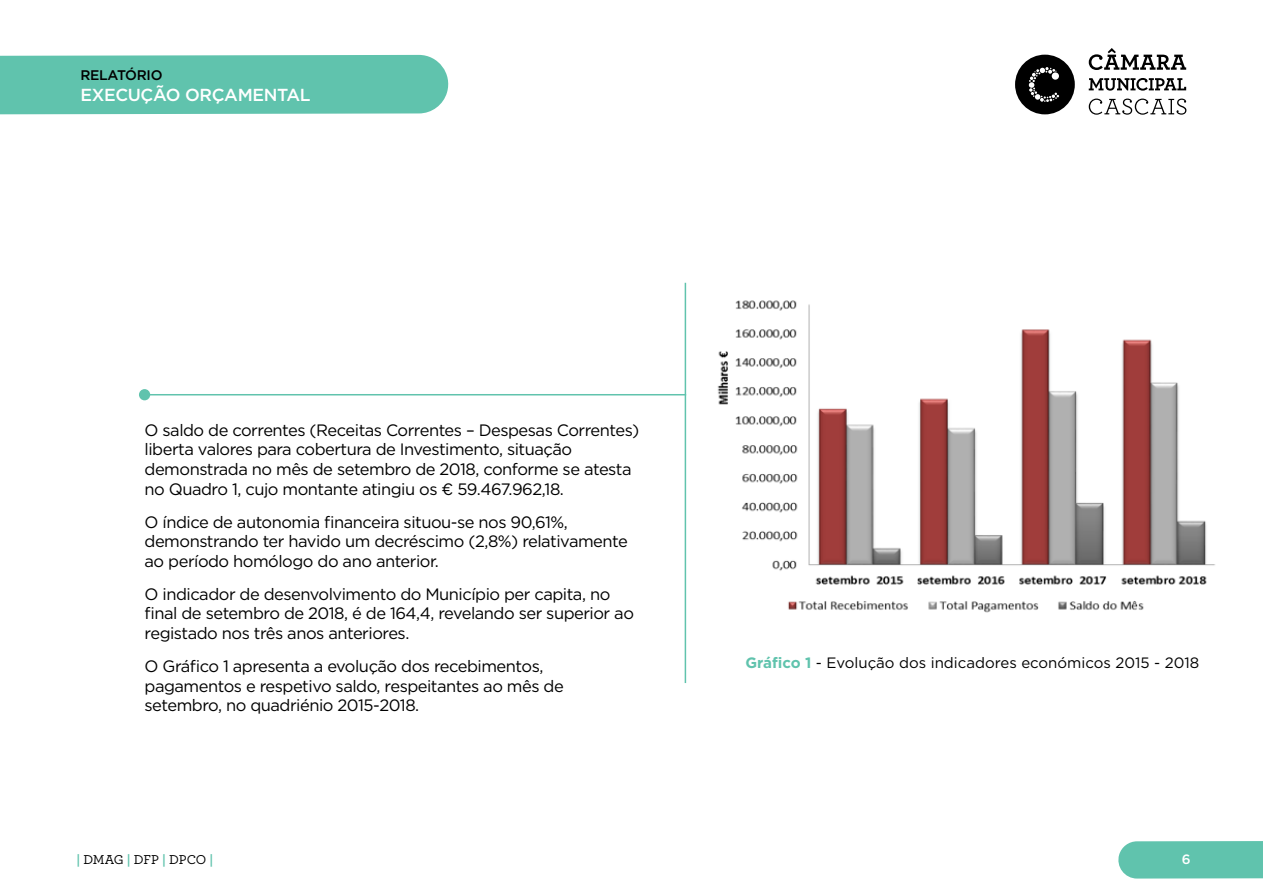
<style>
.page{position:relative;width:1263px;height:893px;background:#fff}
.page>*{position:absolute;margin:0;border:0;box-sizing:border-box;transform-origin:0 0}
.t1{font:500 17.4px "Gotham";letter-spacing:-.02em;color:#fff}
.t2{font:16.5px/19.8px "Gotham";letter-spacing:-.03em;color:#000}
.t3{font:15px "Gotham";color:#000}
.t4{font:500 13.95px "Gotham";letter-spacing:-.02em;color:#000}
.t5{font:500 13.5px "Archer";letter-spacing:-.005em;color:#000}
.t6{font:500 13.5px "Gotham";color:#fff}
.s1{font-weight:700;color:#60c3ad}
</style>
<div class="page">
<hr style="left:145px;top:394px;width:541px;height:1px;background:#60c3ad">
<div style="left:139px;top:389px;width:11px;height:11px;background:#60c3ad;border-radius:50%"></div>
<hr style="left:685px;top:283px;width:1px;height:400px;background:#60c3ad">
<svg style="left:1118px;top:841px;width:145px;height:38px;background:#67c5b1"></svg>
<svg style="left:1089px;top:48px;width:97px;height:22px"></svg>
<svg style="left:1089px;top:99px;width:97px;height:16px"></svg>
<svg style="left:1089px;top:78px;width:97px;height:13px"></svg>
<svg style="left:1015px;top:55px;width:60px;height:59px"></svg>
<div style="left:0;top:55px;width:449px;height:60px;background:#60c3ad"></div>
<img style="left:717px;top:300px;width:498px;height:313px">
<p class="t4" style="left:80px;top:66px;width:20px">RELAT</p>
<p class="t4" style="left:125px;top:66px;width:36px">ÓRIO</p>
<p class="t1" style="left:80px;top:83px;width:232px">EXECUÇÃO ORÇAMENTAL</p>
<p class="t2" style="left:145px;top:419px;width:496px">O saldo de correntes (Receitas Correntes – Despesas Correntes) liberta valores para cobertura de Investimento, situação demonstrada no mês de setembro de 2018, conforme se atesta no Quadro 1, cujo montante atingiu os € 59.467.962,18.</p>
<p class="t2" style="left:145px;top:511px;width:485px">O índice de autonomia financeira situou-se nos 90,61%, demonstrando ter havido um decréscimo (2,8%) relativamente ao período homólogo do ano anterior.</p>
<p class="t2" style="left:145px;top:584px;width:491px">O indicador de desenvolvimento do Município per capita, no final de setembro de 2018, é de 164,4, revelando ser superior ao registado nos três anos anteriores.</p>
<p class="t2" style="left:145px;top:656px;width:421px">O Gráfico 1 apresenta a evolução dos recebimentos, pagamentos e respetivo saldo, respeitantes ao mês de setembro, no quadriénio 2015-2018.</p>
<p class="t3" style="left:745px;top:653px;width:455px"><span class="s1">Gráfico 1</span> - Evolução dos indicadores económicos 2015 - 2018</p>
<p class="t5" style="left:77px;top:850px;width:138px"><span class="s1">|</span> DMAG <span class="s1">|</span> DFP <span class="s1">|</span> DPCO <span class="s1">|</span></p>
<p class="t6" style="left:1182px;top:850px;width:10px">6</p>
</div>
